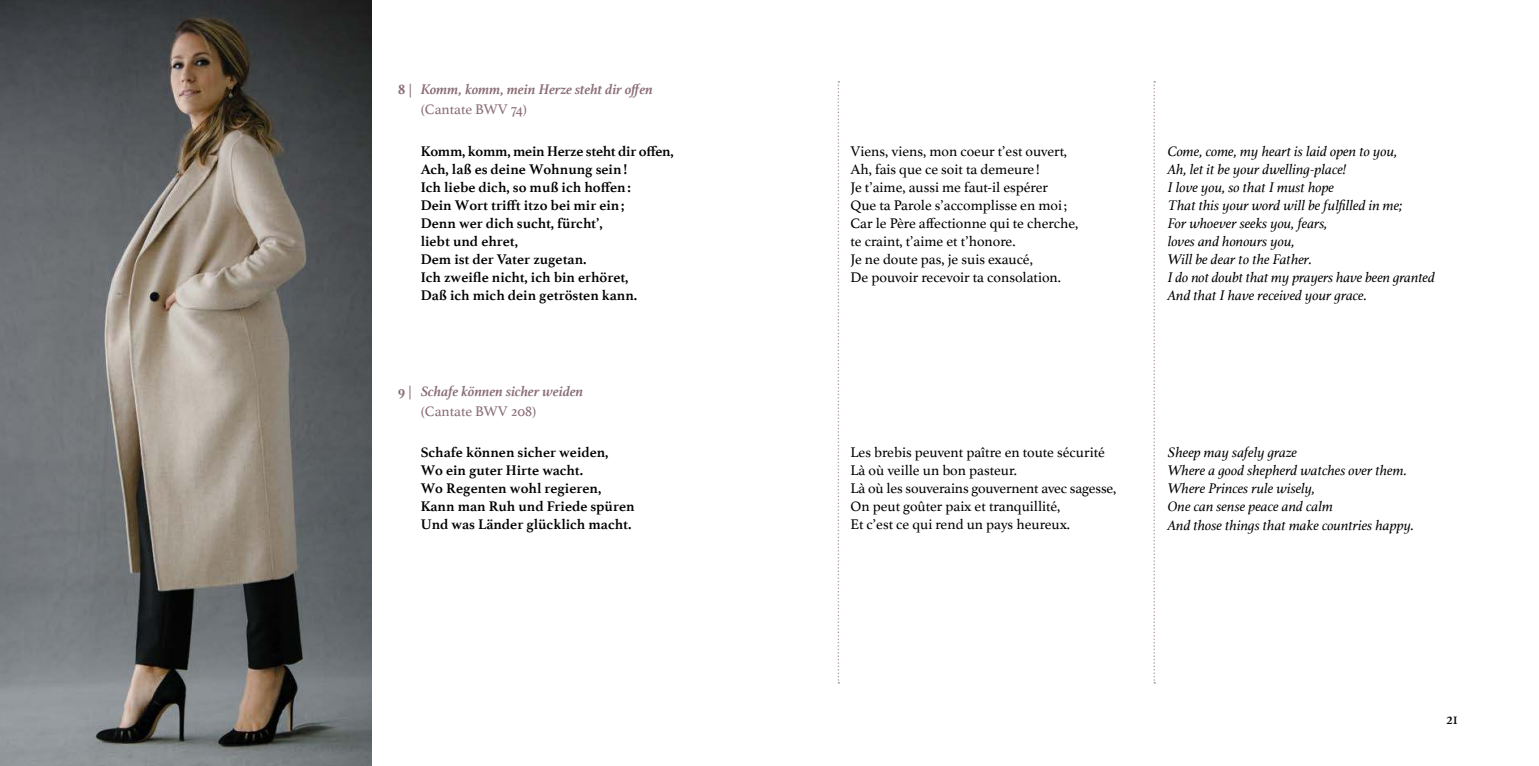
<style>
.page{position:relative;width:1539px;height:766px;background:#fff}
.page>*{position:absolute;margin:0;border:0;box-sizing:border-box;transform-origin:0 0}
.t1{font:15.75px "Athelas";color:#000}
.t2{font:14.62px/18px "Athelas";color:#000}
.t3{font:italic 14.62px/18px "Athelas";color:#000}
.t4{font:700 14.62px/18px "Athelas";color:#000}
.t5{font:italic 700 14.62px/20.2px "Athelas";color:#8a6d75}
.s1{font-style:normal}
.s2{font-weight:400;font-style:normal}
</style>
<div class="page">
<img style="left:0;top:0;width:371px;height:765px">
<svg style="left:838px;top:81px;width:1px;height:602px"></svg>
<svg style="left:1153px;top:81px;width:2px;height:602px"></svg>
<p class="t5" style="left:421px;top:79px;width:234px;text-indent:-22px"><span class="s1">8 |</span> Komm, komm, mein Herze steht dir offen <span class="s2">(Cantate BWV 74)</span></p>
<p class="t4" style="left:421px;top:142px;width:255px">Komm, komm, mein Herze steht dir offen,<br>Ach, laß es deine Wohnung sein !<br>Ich liebe dich, so muß ich hoffen :<br>Dein Wort trifft itzo bei mir ein ;<br>Denn wer dich sucht, fürcht’,<br>liebt und ehret,<br>Dem ist der Vater zugetan.<br>Ich zweifle nicht, ich bin erhöret,<br>Daß ich mich dein getrösten kann.</p>
<p class="t2" style="left:850px;top:142px;width:229px">Viens, viens, mon coeur t’est ouvert, Ah, fais que ce soit ta demeure !<br>Je t’aime, aussi me faut-il espérer<br>Que ta Parole s’accomplisse en moi ; Car le Père affectionne qui te cherche, te craint, t’aime et t’honore.<br>Je ne doute pas, je suis exaucé,<br>De pouvoir recevoir ta consolation.</p>
<p class="t3" style="left:1168px;top:143px;width:269px">Come, come, my heart is laid open to you,<br>Ah, let it be your dwelling-place!<br>I love you, so that I must hope<br>That this your word will be fulfilled in me;<br>For whoever seeks you, fears,<br>loves and honours you,<br>Will be dear to the Father.<br>I do not doubt that my prayers have been granted And that I have received your grace.</p>
<p class="t5" style="left:421px;top:382px;width:164px;text-indent:-22px"><span class="s1">9 |</span> Schafe können sicher weiden <span class="s2">(Cantate BWV 208)</span></p>
<p class="t4" style="left:421px;top:443px;width:215px">Schafe können sicher weiden,<br>Wo ein guter Hirte wacht.<br>Wo Regenten wohl regieren,<br>Kann man Ruh und Friede spüren<br>Und was Länder glücklich macht.</p>
<p class="t2" style="left:850px;top:444px;width:267px">Les brebis peuvent paître en toute sécurité Là où veille un bon pasteur.<br>Là où les souverains gouvernent avec sagesse, On peut goûter paix et tranquillité,<br>Et c’est ce qui rend un pays heureux.</p>
<p class="t3" style="left:1168px;top:445px;width:248px">Sheep may safely graze<br>Where a good shepherd watches over them.<br>Where Princes rule wisely,<br>One can sense peace and calm<br>And those things that make countries happy.</p>
<p class="t1" style="left:1446px;top:710px;width:13px">21</p>
</div>
